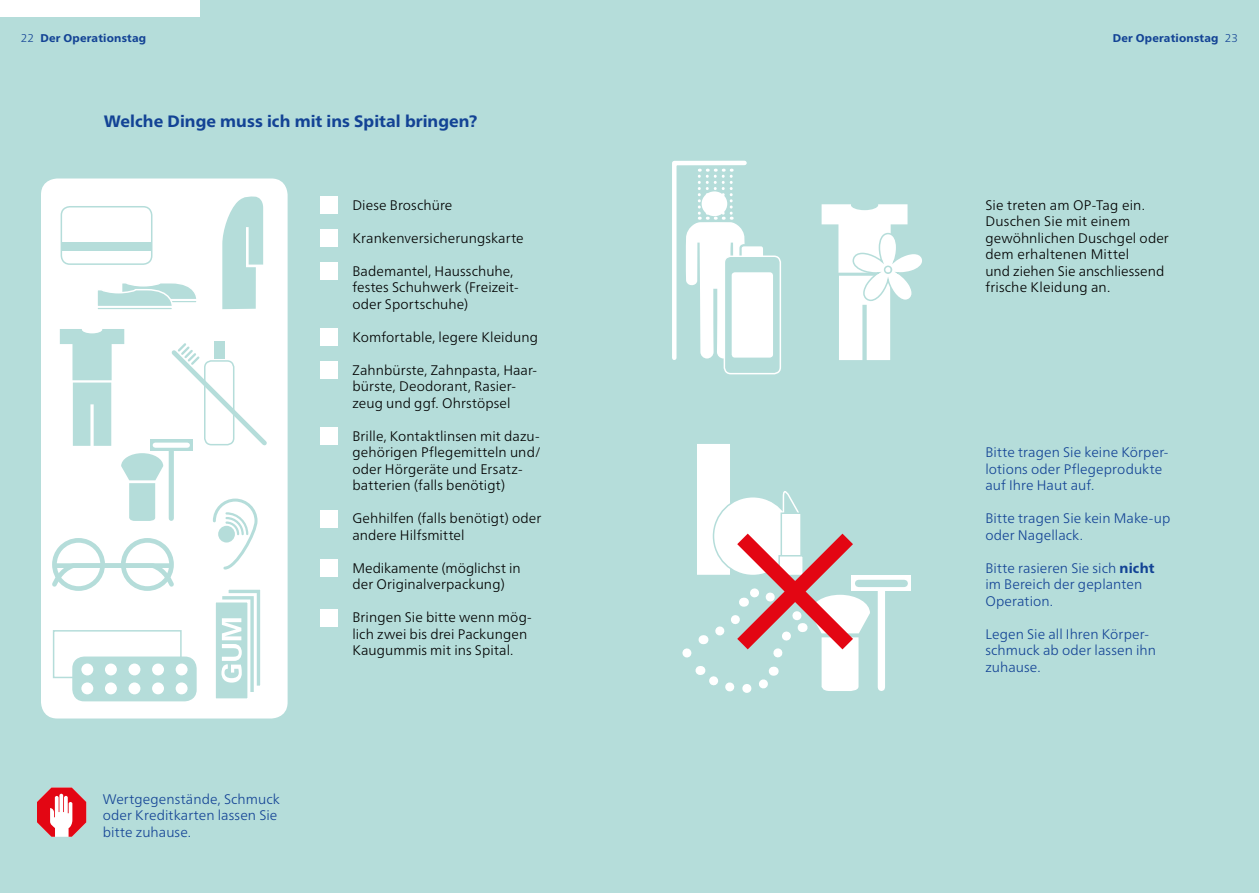
<style>
.page{position:relative;width:1259px;height:893px;background:#b5ddda}
.page>*{position:absolute;margin:0;border:0;box-sizing:border-box;transform-origin:0 0}
.t1{font:800 16.5px "Frutiger Neue W01";letter-spacing:.005em;color:#134395}
.t2{font:300 13.8px/16.5px "Frutiger Neue W01";letter-spacing:.005em;color:#000}
.t3{font:300 13.8px/16.5px "Frutiger Neue W01";letter-spacing:.005em;color:#134395}
.t4{font:800 11.25px "Frutiger Neue W01";letter-spacing:.02em;color:#134395}
.s1{font-weight:300}
.s2{font-weight:800}
</style>
<div class="page">
<div style="left:0;top:0;width:200px;height:17px;background:#fff"></div>
<svg style="left:672px;top:160px;width:75px;height:200px"></svg>
<div style="left:40px;top:178px;width:248px;height:541px;background:#fff;border-radius:17px"></div>
<div style="left:39px;top:177px;width:250px;height:543px;border:2px solid #b5ddda;border-radius:17px"></div>
<div style="left:53px;top:630px;width:129px;height:48px;background:#fff;border:2px solid #b5ddda"></div>
<div style="left:72px;top:656px;width:125px;height:45px;background:#b5ddda;border-radius:12px"></div>
<div style="left:176px;top:663px;width:12px;height:12px;background:#fff;border-radius:50%"></div>
<div style="left:176px;top:682px;width:12px;height:12px;background:#fff;border-radius:50%"></div>
<div style="left:152px;top:663px;width:12px;height:12px;background:#fff;border-radius:50%"></div>
<div style="left:152px;top:682px;width:12px;height:12px;background:#fff;border-radius:50%"></div>
<div style="left:128px;top:663px;width:12px;height:12px;background:#fff;border-radius:50%"></div>
<div style="left:128px;top:682px;width:12px;height:12px;background:#fff;border-radius:50%"></div>
<div style="left:105px;top:663px;width:12px;height:12px;background:#fff;border-radius:50%"></div>
<div style="left:105px;top:682px;width:12px;height:12px;background:#fff;border-radius:50%"></div>
<div style="left:81px;top:663px;width:12px;height:12px;background:#fff;border-radius:50%"></div>
<div style="left:81px;top:682px;width:12px;height:12px;background:#fff;border-radius:50%"></div>
<div style="left:61px;top:242px;width:91px;height:8px;background:#b5ddda"></div>
<div style="left:61px;top:206px;width:91px;height:59px;border:2px solid #b5ddda;border-radius:9px"></div>
<svg style="left:222px;top:196px;width:41px;height:113px"></svg>
<svg style="left:97px;top:283px;width:100px;height:27px"></svg>
<svg style="left:52px;top:329px;width:215px;height:262px"></svg>
<svg style="left:821px;top:204px;width:101px;height:156px"></svg>
<div style="left:740px;top:245px;width:24px;height:17px;background:#fff;border-radius:3px"></div>
<div style="left:739px;top:244px;width:26px;height:19px;border:2px solid #b5ddda;border-radius:3px"></div>
<div style="left:724px;top:256px;width:56px;height:118px;background:#b5ddda;border-radius:6px"></div>
<div style="left:723px;top:255px;width:58px;height:119px;border:2px solid #fff;border-radius:6px"></div>
<div style="left:731px;top:272px;width:42px;height:86px;background:#fff;border-radius:3px"></div>
<div style="left:877px;top:587px;width:8px;height:100px;background:#fff"></div>
<svg style="left:870px;top:575px;width:41px;height:16px"></svg>
<div style="left:858px;top:580px;width:46px;height:7px;background:#b5ddda"></div>
<div style="left:695px;top:442px;width:36px;height:134px;background:#fff;border:2px solid #b5ddda"></div>
<div style="left:713px;top:497px;width:79px;height:78px;background:#fff;border-radius:50%"></div>
<svg style="left:782px;top:491px;width:17px;height:21px"></svg>
<div style="left:780px;top:512px;width:22px;height:48px;background:#fff;border:2px solid #b5ddda"></div>
<div style="left:226px;top:587px;width:37px;height:102px;background:#b5ddda;border:3px solid #fff"></div>
<div style="left:219px;top:593px;width:38px;height:102px;background:linear-gradient(to bottom,#b5ddda,#b5ddda);border:3px solid #fff"></div>
<div style="left:213px;top:599px;width:37px;height:102px;background:#b5ddda;border:3px solid #fff"></div>
<svg style="left:221px;top:618px;width:21px;height:65px"></svg>
<svg style="left:682px;top:534px;width:188px;height:159px"></svg>
<div style="left:320px;top:197px;width:17px;height:17px;background:#fff"></div>
<div style="left:320px;top:230px;width:17px;height:17px;background:#fff"></div>
<div style="left:320px;top:263px;width:17px;height:17px;background:#fff"></div>
<div style="left:320px;top:329px;width:17px;height:17px;background:#fff"></div>
<div style="left:320px;top:362px;width:17px;height:17px;background:#fff"></div>
<div style="left:320px;top:428px;width:17px;height:17px;background:#fff"></div>
<div style="left:320px;top:510px;width:17px;height:17px;background:#fff"></div>
<div style="left:320px;top:560px;width:17px;height:17px;background:#fff"></div>
<div style="left:320px;top:609px;width:17px;height:17px;background:#fff"></div>
<svg style="left:37px;top:787px;width:49px;height:50px"></svg>
<p class="t4" style="left:21px;top:31px;width:127px"><span class="s1">22</span> Der Operationstag</p>
<p class="t4" style="left:1112px;top:31px;width:127px">Der Operationstag <span class="s1">23</span></p>
<p class="t1" style="left:104px;top:112px;width:375px">Welche Dinge muss ich mit ins Spital bringen?</p>
<p class="t3" style="left:103px;top:791px;width:179px">Wertgegenstände, Schmuck oder Kreditkarten lassen Sie bitte zuhause.</p>
<p class="t2" style="left:352px;top:197px;width:102px">Diese Broschüre</p>
<p class="t2" style="left:352px;top:230px;width:173px">Krankenversicherungskarte</p>
<p class="t2" style="left:352px;top:263px;width:168px">Bademantel, Hausschuhe, festes Schuhwerk (Freizeit&shy;oder Sportschuhe)</p>
<p class="t2" style="left:352px;top:329px;width:187px">Komfortable, legere Kleidung</p>
<p class="t2" style="left:352px;top:362px;width:186px">Zahnbürste, Zahnpasta, Haar&shy;bürste, Deodorant, Rasier&shy;zeug und ggf. Ohrstöpsel</p>
<p class="t2" style="left:352px;top:428px;width:190px">Brille, Kontaktlinsen mit dazu&shy;gehörigen Pflegemitteln und/ oder Hörgeräte und Ersatz&shy;batterien (falls benötigt)</p>
<p class="t2" style="left:352px;top:510px;width:190px">Gehhilfen (falls benötigt) oder andere Hilfsmittel</p>
<p class="t2" style="left:352px;top:560px;width:170px">Medikamente (möglichst in der Originalverpackung)</p>
<p class="t2" style="left:352px;top:609px;width:181px">Bringen Sie bitte wenn mög&shy;lich zwei bis drei Packungen<br>Kaugummis mit ins Spital.</p>
<p class="t2" style="left:985px;top:197px;width:185px">Sie treten am OP-Tag ein.<br>Duschen Sie mit einem gewöhnlichen Duschgel oder dem erhaltenen Mittel<br>und ziehen Sie anschliessend frische Kleidung an.</p>
<p class="t3" style="left:985px;top:444px;width:183px">Bitte tragen Sie keine Körper&shy;lotions oder Pflegeprodukte auf Ihre Haut auf.</p>
<p class="t3" style="left:985px;top:510px;width:187px">Bitte tragen Sie kein Make-up oder Nagellack.</p>
<p class="t3" style="left:985px;top:560px;width:171px">Bitte rasieren Sie sich <span class="s2">nicht </span>im Bereich der geplanten<br>Operation.</p>
<p class="t3" style="left:985px;top:626px;width:172px">Legen Sie all Ihren Körper&shy;schmuck ab oder lassen ihn zuhause.</p>
</div>
